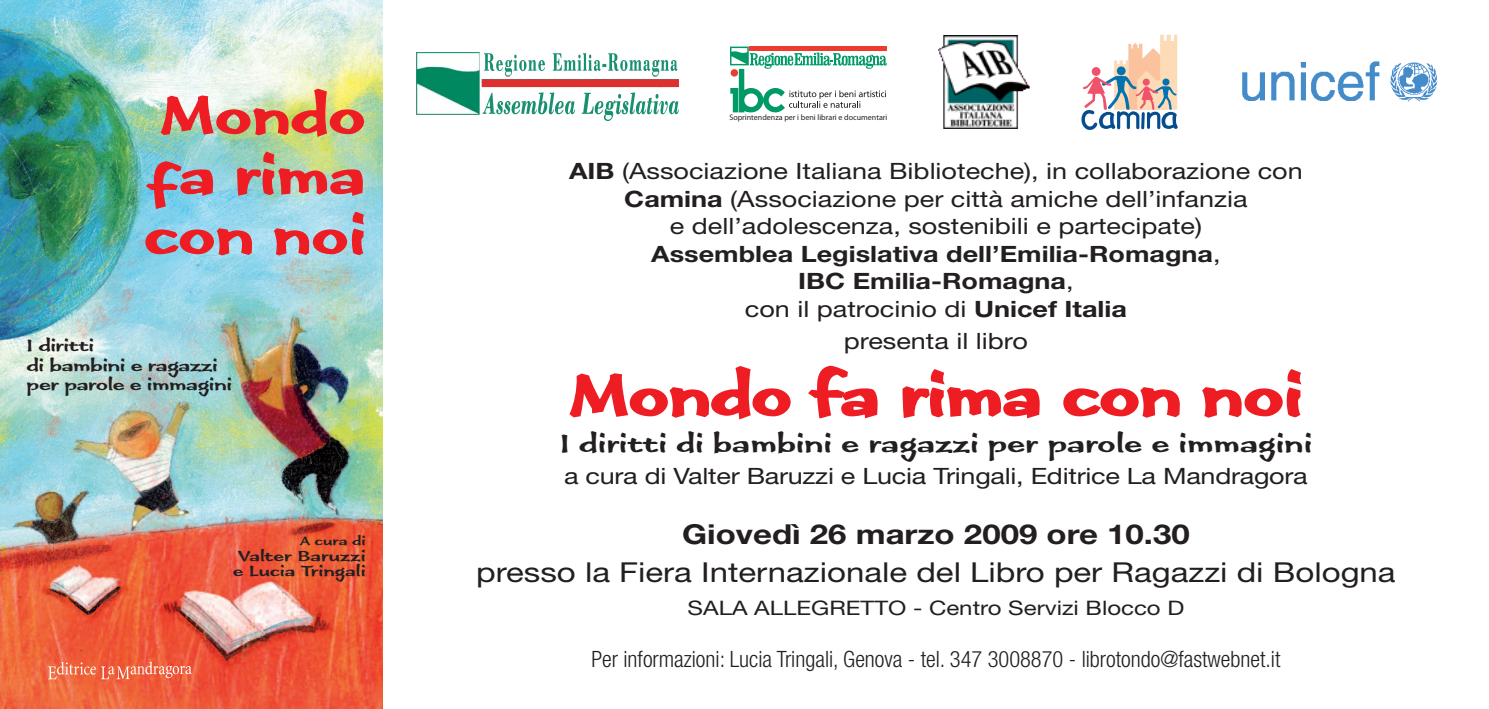
<style>
.page{position:relative;width:1489px;height:709px;background:#fff}
.page>*{position:absolute;margin:0;border:0;box-sizing:border-box;transform-origin:0 0}
.copertina{font:67.5px "Immi Five O Five Std";color:#ee1d23;scale:.96 1}
.copertina-2{font:62.5px "Immi Five O Five Std";color:#ee1d23;scale:.96 1}
.titolo_grande{font:30px "Immi Five O Five Std";color:#231f20}
.testo{font:27.5px "Helvetica Neue LT Std";color:#231f20;scale:1.2 1}
.testo-2{font:700 27.5px "Helvetica Neue LT Std";color:#231f20;scale:1.2 1}
.testo-3{font:22.5px "Helvetica Neue LT Std";color:#231f20;scale:1.2 1}
.t1{font:300 condensed 22.5px "Helvetica Neue LT Std";color:#231f20}
.testo-4{font:700 22.5px "Helvetica Neue LT Std";color:#231f20;scale:1.2 1}
.testo-5{font:20px "Helvetica Neue LT Std";color:#231f20;scale:1.2 1}
.t2{font:19.75px "Immi Five O Five Std";letter-spacing:-.02em;color:#231f20}
.t3{font:17.75px "Immi Five O Five Std";color:#231f20}
.t4{font:14.75px "Immi Five O Five Std";color:#231f20}
.t5{font:8px "Myriad";color:#231f20}
.s1{font-weight:700}
.s2{font-weight:400}
</style>
<div class="page">
<svg style="left:1081px;top:35px;width:96px;height:95px"></svg>
<img style="left:482px;top:53px;width:196px;height:68px">
<img style="left:481px;top:77px;width:197px;height:11px">
<img style="left:416px;top:52px;width:63px;height:63px">
<img style="left:1242px;top:61px;width:196px;height:41px">
<svg style="left:730px;top:47px;width:156px;height:65px"></svg>
<svg style="left:569px;top:366px;width:222px;height:54px"></svg>
<svg style="left:808px;top:365px;width:70px;height:54px"></svg>
<svg style="left:902px;top:369px;width:138px;height:50px"></svg>
<svg style="left:1063px;top:387px;width:117px;height:31px"></svg>
<svg style="left:1202px;top:369px;width:100px;height:49px"></svg>
<img style="left:0;top:0;width:383px;height:709px">
<img style="left:160px;top:88px;width:205px;height:50px">
<img style="left:145px;top:151px;width:220px;height:105px">
<img style="left:46px;top:659px;width:148px;height:23px">
<img style="left:938px;top:35px;width:92px;height:94px">
<p class="copertina-2" style="left:160px;top:84px;width:215px">Mondo</p>
<p class="copertina-2" style="left:149px;top:144px;width:227px">fa rima</p>
<p class="copertina-2" style="left:144px;top:204px;width:233px">con noi</p>
<p class="t2" style="left:27px;top:335px;width:69px">I diritti</p>
<p class="t2" style="left:27px;top:356px;width:193px">di bambini e ragazzi</p>
<p class="t2" style="left:27px;top:374px;width:207px">per parole e immagini</p>
<p class="t4" style="left:300px;top:533px;width:67px">A cura di</p>
<p class="t3" style="left:238px;top:547px;width:129px">Valter Baruzzi</p>
<p class="t3" style="left:233px;top:562px;width:134px">e Lucia Tringali</p>
<p class="t5" style="left:729px;top:114px;width:159px">Soprintendenza per i beni librari e documentari</p>
<p class="testo-3" style="left:569px;top:158px;width:613px"><span class="s1">AIB</span> (Associazione Italiana Biblioteche), in collaborazione con</p>
<p class="testo-3" style="left:624px;top:185px;width:521px"><span class="s1">Camina</span> (Associazione per città amiche dell’infanzia</p>
<p class="testo-3" style="left:669px;top:213px;width:445px">e dell’adolescenza, sostenibili e partecipate)</p>
<p class="testo-4" style="left:651px;top:240px;width:476px">Assemblea Legislativa dell’Emilia-Romagna<span class="s2">,</span></p>
<p class="testo-4" style="left:798px;top:267px;width:231px">IBC Emilia-Romagna<span class="s2">,</span></p>
<p class="testo-3" style="left:744px;top:295px;width:320px">con il patrocinio di <span class="s1">Unicef Italia</span></p>
<p class="testo-3" style="left:843px;top:328px;width:155px">presenta il libro</p>
<p class="copertina" style="left:569px;top:361px;width:764px">Mondo fa rima con noi</p>
<p class="titolo_grande" style="left:559px;top:428px;width:754px">I diritti di bambini e ragazzi per parole e immagini</p>
<p class="testo-3" style="left:564px;top:463px;width:621px">a cura di Valter Baruzzi e Lucia Tringali, Editrice La Mandragora</p>
<p class="testo-2" style="left:682px;top:517px;width:424px">Giovedì 26 marzo 2009 ore 10.30</p>
<p class="testo" style="left:476px;top:556px;width:767px">presso la Fiera Internazionale del Libro per Ragazzi di Bologna</p>
<p class="testo-5" style="left:687px;top:595px;width:415px">SALA ALLEGRETTO - Centro Servizi Blocco D</p>
<p class="t1" style="left:591px;top:646px;width:690px">Per informazioni: Lucia Tringali, Genova - tel. 347 3008870 - librotondo@fastwebnet.it</p>
</div>
